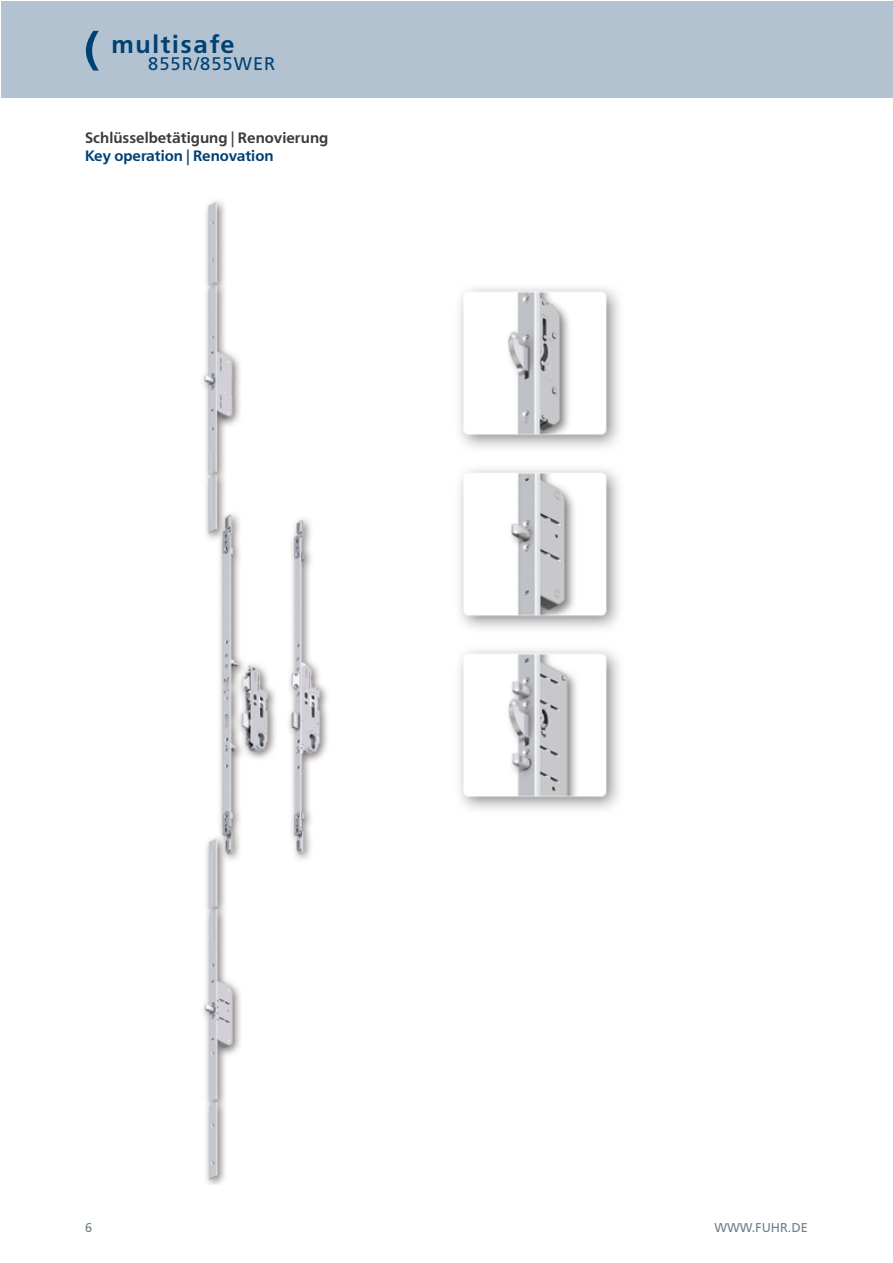
<style>
.page{position:relative;width:893px;height:1263px;background:#fff}
.page>*{position:absolute;margin:0;border:0;box-sizing:border-box;transform-origin:0 0}
.t1{font:600 24.9px "Free Set";letter-spacing:.07em;color:#004174}
.t2{font:18.15px "Free Set";letter-spacing:.06em;color:#004174}
.t3{font:600 15px "Free Set";color:#3c3c3b}
.t4{font:600 15px "Free Set";color:#004174}
.t5{font:12.75px "Free Set";color:#6d808d}
</style>
<div class="page">
<div style="left:1px;top:1px;width:892px;height:97px;background:#b3c2d0"></div>
<img style="left:203px;top:201px;width:125px;height:983px">
<img style="left:459px;top:288px;width:161px;height:522px">
<svg style="left:86px;top:31px;width:13px;height:40px"></svg>
<h1 class="t1" style="left:111px;top:30px;width:125px">multisafe</h1>
<p class="t2" style="left:148px;top:53px;width:129px">855R/855WER</p>
<p class="t3" style="left:85px;top:129px;width:245px">Schlüsselbetätigung | Renovierung</p>
<p class="t4" style="left:85px;top:147px;width:190px">Key operation | Renovation</p>
<p class="t5" style="left:85px;top:1220px;width:9px">6</p>
<p class="t5" style="left:714px;top:1220px;width:95px">WWW.FUHR.DE</p>
</div>
